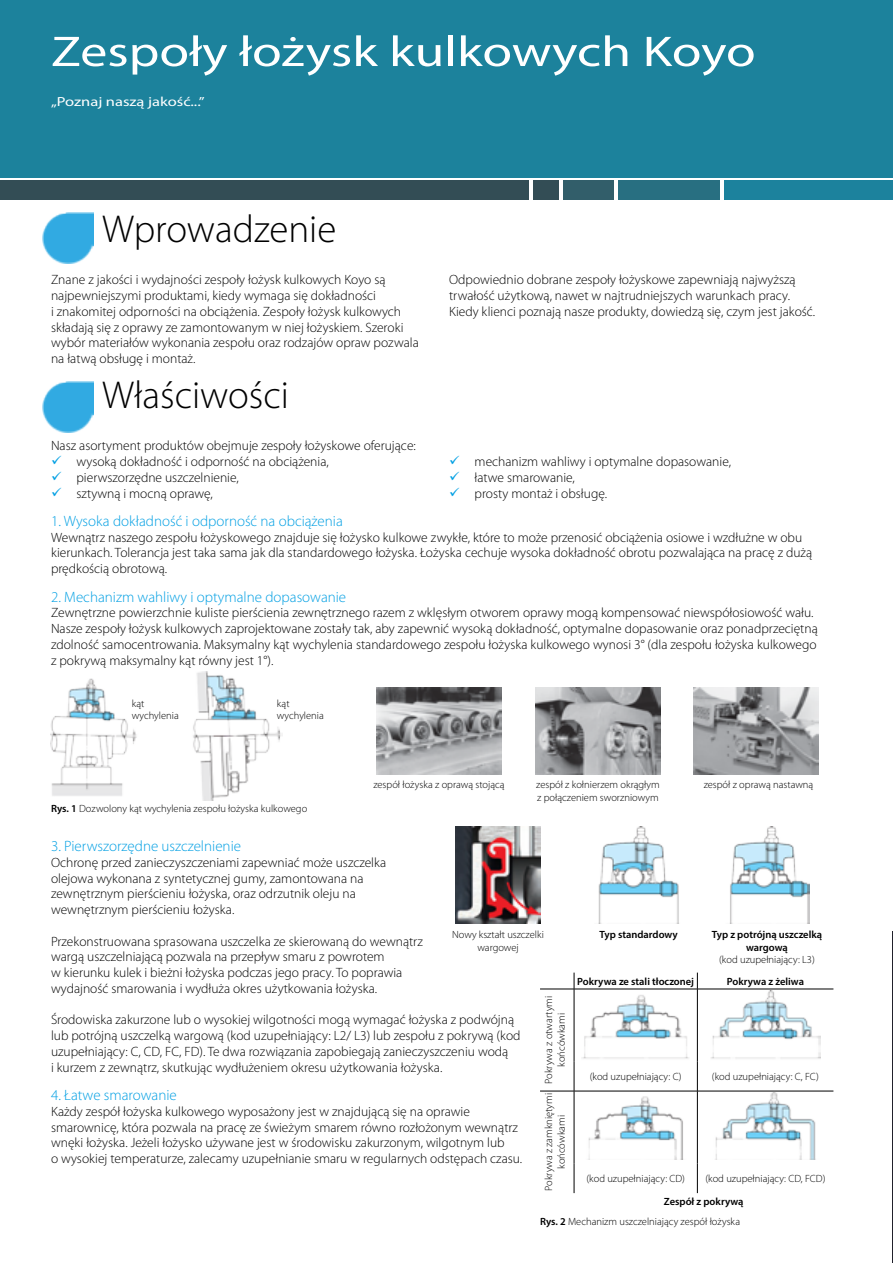
<style>
.page{position:relative;width:893px;height:1263px;background:#fff}
.page>*{position:absolute;margin:0;border:0;box-sizing:border-box;transform-origin:0 0}
.t1{font:43.2px "Myriad Pro";color:#fff;scale:1.25 1}
.t2{font:300 39px "Myriad Pro";color:#000}
.t3{font:300 15px "Myriad Pro";color:#009fe3}
.t4{font:300 13.5px/15.8px "Myriad Pro";color:#000}
.t5{font:13.2px "Myriad Pro";color:#fff;scale:1.25 1}
.t6{font:300 10.5px/12.6px "Myriad Pro";color:#000}
.t7{font:600 10.5px/12.6px "Myriad Pro";color:#000;text-align:center}
.s1{font-weight:600}
</style>
<div class="page">
<div style="left:0;top:0;width:893px;height:177px;background:#1c829c"></div>
<div style="left:0;top:180px;width:529px;height:20px;background:#334d55"></div>
<div style="left:533px;top:180px;width:25px;height:20px;background:#334d55"></div>
<div style="left:563px;top:180px;width:50px;height:20px;background:#325e6a"></div>
<div style="left:618px;top:180px;width:101px;height:20px;background:#286f81"></div>
<div style="left:724px;top:180px;width:169px;height:20px;background:#1c829d"></div>
<img style="left:43px;top:213px;width:51px;height:51px">
<img style="left:43px;top:382px;width:51px;height:51px">
<img style="left:50px;top:671px;width:232px;height:130px">
<img style="left:377px;top:687px;width:124px;height:88px">
<img style="left:536px;top:687px;width:124px;height:88px">
<img style="left:598px;top:826px;width:81px;height:98px">
<img style="left:729px;top:826px;width:81px;height:98px">
<img style="left:693px;top:687px;width:125px;height:87px">
<img style="left:455px;top:826px;width:86px;height:98px">
<svg style="left:574px;top:972px;width:1px;height:17px"></svg>
<svg style="left:697px;top:972px;width:1px;height:17px"></svg>
<hr style="left:540px;top:989px;width:34px;height:1px;background:#000">
<hr style="left:574px;top:989px;width:123px;height:1px;background:#000">
<hr style="left:574px;top:989px;width:1px;height:72px;background:#000">
<hr style="left:697px;top:989px;width:136px;height:1px;background:#000">
<hr style="left:697px;top:989px;width:1px;height:72px;background:#000">
<hr style="left:574px;top:1061px;width:1px;height:30px;background:#000">
<hr style="left:697px;top:1061px;width:1px;height:30px;background:#000">
<hr style="left:540px;top:1091px;width:34px;height:1px;background:#000">
<hr style="left:574px;top:1091px;width:123px;height:1px;background:#000">
<hr style="left:574px;top:1091px;width:1px;height:72px;background:#000">
<hr style="left:697px;top:1091px;width:136px;height:1px;background:#000">
<hr style="left:697px;top:1091px;width:1px;height:72px;background:#000">
<hr style="left:574px;top:1163px;width:1px;height:30px;background:#000">
<hr style="left:697px;top:1163px;width:1px;height:30px;background:#000">
<img style="left:582px;top:995px;width:107px;height:64px">
<img style="left:711px;top:990px;width:110px;height:69px">
<img style="left:588px;top:1096px;width:95px;height:63px">
<img style="left:715px;top:1092px;width:101px;height:67px">
<h1 class="t1" style="left:51px;top:25px;width:565px">Zespoły łożysk kulkowych Koyo</h1>
<p class="t5" style="left:51px;top:93px;width:125px">„Poznaj naszą jakość...”</p>
<h2 class="t2" style="left:102px;top:205px;width:236px">Wprowadzenie</h2>
<p class="t4" style="left:51px;top:272px;width:369px">Znane z jakości i wydajności zespoły łożysk kulkowych Koyo są najpewniejszymi produktami, kiedy wymaga się dokładności<br>i znakomitej odporności na obciążenia. Zespoły łożysk kulkowych składają się z oprawy ze zamontowanym w niej łożyskiem. Szeroki wybór materiałów wykonania zespołu oraz rodzajów opraw pozwala na łatwą obsługę i montaż.</p>
<p class="t4" style="left:449px;top:272px;width:367px">Odpowiednio dobrane zespoły łożyskowe zapewniają najwyższą trwałość użytkową, nawet w najtrudniejszych warunkach pracy.<br>Kiedy klienci poznają nasze produkty, dowiedzą się, czym jest jakość.</p>
<h2 class="t2" style="left:102px;top:371px;width:188px">Właściwości</h2>
<p class="t4" style="left:77px;top:438px;width:341px;text-indent:-26px">Nasz asortyment produktów obejmuje zespoły łożyskowe oferujące: wysoką dokładność i odporność na obciążenia, pierwszorzędne uszczelnienie,<br>sztywną i mocną oprawę,</p>
<p class="t4" style="left:475px;top:453px;width:258px">mechanizm wahliwy i optymalne dopasowanie, łatwe smarowanie,<br>prosty montaż i obsługę.</p>
<p class="t3" style="left:51px;top:512px;width:293px">1. Wysoka dokładność i odporność na obciążenia</p>
<p class="t4" style="left:51px;top:529px;width:763px">Wewnątrz naszego zespołu łożyskowego znajduje się łożysko kulkowe zwykłe, które to może przenosić obciążenia osiowe i wzdłużne w obu kierunkach. Tolerancja jest taka sama jak dla standardowego łożyska. Łożyska cechuje wysoka dokładność obrotu pozwalająca na pracę z dużą prędkością obrotową.</p>
<p class="t3" style="left:51px;top:587px;width:297px">2. Mechanizm wahliwy i optymalne dopasowanie</p>
<p class="t4" style="left:51px;top:605px;width:768px">Zewnętrzne powierzchnie kuliste pierścienia zewnętrznego razem z wklęsłym otworem oprawy mogą kompensować niewspółosiowość wału.<br>Nasze zespoły łożysk kulkowych zaprojektowane zostały tak, aby zapewnić wysoką dokładność, optymalne dopasowanie oraz ponadprzeciętną zdolność samocentrowania. Maksymalny kąt wychylenia standardowego zespołu łożyska kulkowego wynosi 3° (dla zespołu łożyska kulkowego z pokrywą maksymalny kąt równy jest 1°).</p>
<p class="t6" style="left:132px;top:697px;width:48px">kąt wychylenia</p>
<p class="t6" style="left:277px;top:697px;width:48px">kąt wychylenia</p>
<p class="t6" style="left:51px;top:802px;width:258px"><span class="s1">Rys. 1</span> Dozwolony kąt wychylenia zespołu łożyska kulkowego</p>
<p class="t6" style="left:373px;top:778px;width:133px">zespół łożyska z oprawą stojącą</p>
<p class="t6" style="left:536px;top:778px;width:125px">zespół z kołnierzem okrągłym z połączeniem sworzniowym</p>
<p class="t6" style="left:704px;top:778px;width:111px">zespół z oprawą nastawną</p>
<p class="t3" style="left:51px;top:837px;width:192px">3. Pierwszorzędne uszczelnienie</p>
<p class="t4" style="left:51px;top:854px;width:337px">Ochronę przed zanieczyszczeniami zapewniać może uszczelka olejowa wykonana z syntetycznej gumy, zamontowana na zewnętrznym pierścieniu łożyska, oraz odrzutnik oleju na wewnętrznym pierścieniu łożyska.</p>
<p class="t4" style="left:51px;top:933px;width:373px">Przekonstruowana sprasowana uszczelka ze skierowaną do wewnątrz wargą uszczelniającą pozwala na przepływ smaru z powrotem<br>w kierunku kulek i bieżni łożyska podczas jego pracy. To poprawia wydajność smarowania i wydłuża okres użytkowania łożyska.</p>
<p class="t4" style="left:51px;top:1012px;width:471px">Środowiska zakurzone lub o wysokiej wilgotności mogą wymagać łożyska z podwójną lub potrójną uszczelką wargową (kod uzupełniający: L2/ L3) lub zespołu z pokrywą (kod uzupełniający: C, CD, FC, FD). Te dwa rozwiązania zapobiegają zanieczyszczeniu wodą<br>i kurzem z zewnątrz, skutkując wydłużeniem okresu użytkowania łożyska.</p>
<p class="t3" style="left:51px;top:1086px;width:127px">4. Łatwe smarowanie</p>
<p class="t4" style="left:51px;top:1103px;width:473px">Każdy zespół łożyska kulkowego wyposażony jest w znajdującą się na oprawie smarownicę, która pozwala na pracę ze świeżym smarem równo rozłożonym wewnątrz wnęki łożyska. Jeżeli łożysko używane jest w środowisku zakurzonym, wilgotnym lub<br>o wysokiej temperaturze, zalecamy uzupełnianie smaru w regularnych odstępach czasu.</p>
<p class="t6" style="left:452px;top:928px;width:93px;text-align:center">Nowy kształt uszczelki wargowej</p>
<p class="t6" style="left:542px;top:1084px;width:89px;text-align:center;rotate:-90deg">Pokrywa z otwartymi końcówkami</p>
<p class="t6" style="left:542px;top:1191px;width:99px;text-align:center;rotate:-90deg">Pokrywa z zamkniętymi końcówkami</p>
<p class="t7" style="left:599px;top:928px;width:80px">Typ standardowy</p>
<p class="t7" style="left:712px;top:928px;width:112px">Typ z potrójną uszczelką wargową</p>
<p class="t6" style="left:719px;top:953px;width:97px">(kod uzupełniający: L3)</p>
<p class="t7" style="left:577px;top:975px;width:118px">Pokrywa ze stali tłoczonej</p>
<p class="t7" style="left:727px;top:975px;width:79px">Pokrywa z żeliwa</p>
<p class="t6" style="left:590px;top:1070px;width:94px">(kod uzupełniający: C)</p>
<p class="t6" style="left:712px;top:1070px;width:109px">(kod uzupełniający: C, FC)</p>
<p class="t6" style="left:586px;top:1172px;width:100px">(kod uzupełniający: CD)</p>
<p class="t6" style="left:705px;top:1172px;width:122px">(kod uzupełniający: CD, FCD)</p>
<p class="t7" style="left:664px;top:1195px;width:81px">Zespół z pokrywą</p>
<p class="t6" style="left:540px;top:1215px;width:202px"><span class="s1">Rys. 2</span> Mechanizm uszczelniający zespół łożyska</p>
</div>
